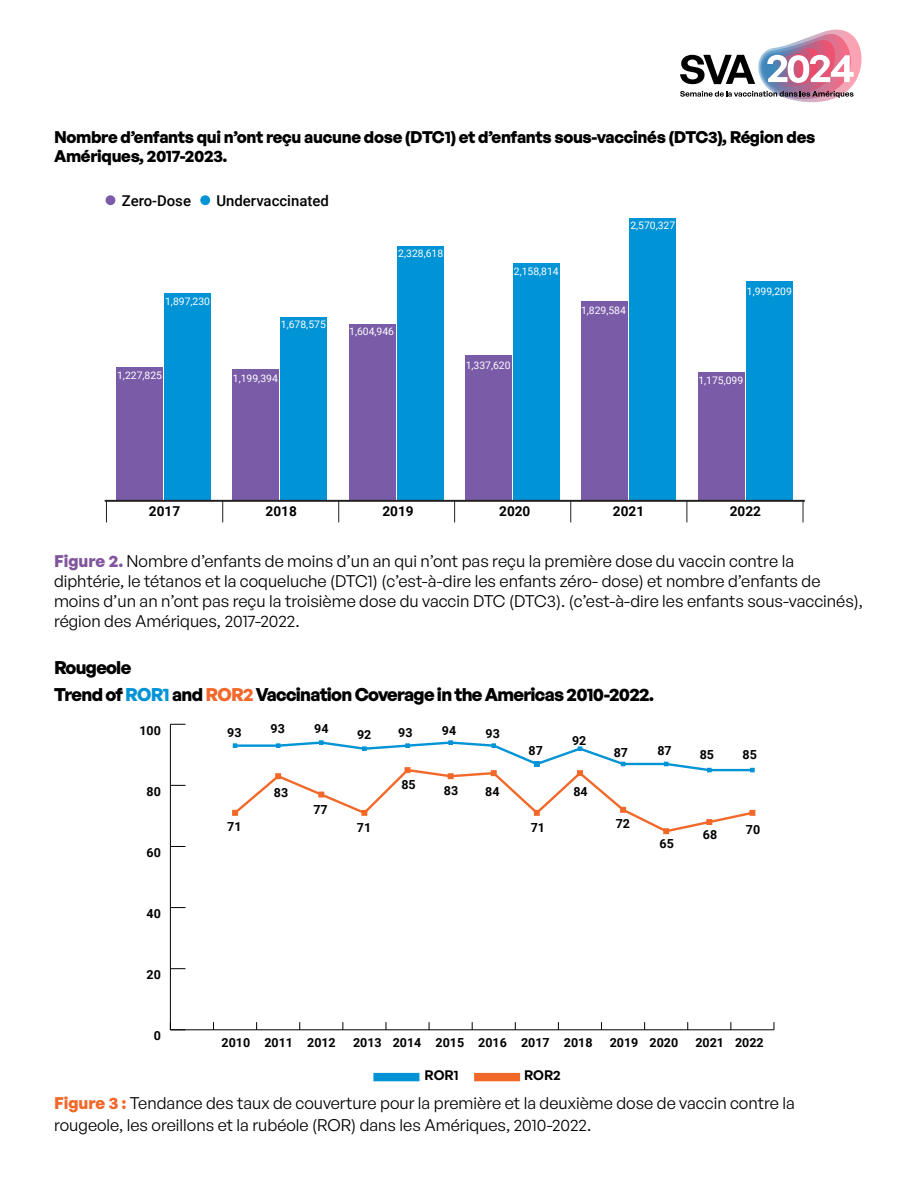
<style>
.page{position:relative;width:918px;height:1188px;background:#fff}
.page>*{position:absolute;margin:0;border:0;box-sizing:border-box;transform-origin:0 0}
.t1{font:700 18px/27px "General Sans";letter-spacing:-.04em;color:#000}
.t2{font:16.5px/19.8px "General Sans";color:#000}
.t3{font:700 16.5px/19.8px "General Sans";letter-spacing:-.02em;color:#000}
.t4{font:500 14.85px "Roboto";color:#000}
.t5{font:700 13.65px "Roboto";color:#010101}
.t6{font:600 13.5px "General Sans";color:#000}
.t7{font:700 12.45px "Roboto";color:#010101}
.t8{font:700 12.45px "Roboto";color:#000}
.t9{font:10.35px "Roboto";color:#fff}
.s1{font-weight:700;color:#80559d}
.s2{color:#0093d5}
.s3{color:#f2682a}
.s4{font-weight:700;color:#f2682a}
</style>
<div class="page">
<div style="left:117px;top:367px;width:46px;height:134px;background:#7a5ba7"></div>
<div style="left:165px;top:294px;width:46px;height:207px;background:#0093d5"></div>
<div style="left:232px;top:369px;width:47px;height:132px;background:#7a5ba7"></div>
<div style="left:281px;top:317px;width:46px;height:184px;background:#0093d5"></div>
<div style="left:349px;top:324px;width:46px;height:177px;background:#7a5ba7"></div>
<div style="left:397px;top:246px;width:46px;height:255px;background:#0093d5"></div>
<div style="left:465px;top:355px;width:46px;height:146px;background:#7a5ba7"></div>
<div style="left:513px;top:263px;width:47px;height:238px;background:#0093d5"></div>
<div style="left:581px;top:301px;width:46px;height:200px;background:#7a5ba7"></div>
<div style="left:629px;top:219px;width:46px;height:282px;background:#0093d5"></div>
<div style="left:698px;top:372px;width:46px;height:129px;background:#7a5ba7"></div>
<div style="left:746px;top:281px;width:47px;height:220px;background:#0093d5"></div>
<div style="left:106px;top:195px;width:9px;height:10px;background:#7a5ba7;border-radius:50%"></div>
<div style="left:200px;top:195px;width:10px;height:10px;background:#0093d5;border-radius:50%"></div>
<hr style="left:105px;top:500px;width:700px;height:2px;background:#231f20">
<svg style="left:106px;top:502px;width:1px;height:20px"></svg>
<svg style="left:222px;top:502px;width:1px;height:20px"></svg>
<svg style="left:338px;top:502px;width:1px;height:20px"></svg>
<svg style="left:454px;top:502px;width:1px;height:20px"></svg>
<svg style="left:570px;top:502px;width:1px;height:20px"></svg>
<svg style="left:687px;top:501px;width:1px;height:21px"></svg>
<svg style="left:803px;top:501px;width:1px;height:21px"></svg>
<hr style="left:170px;top:1030px;width:604px;height:1px;background:#000">
<hr style="left:170px;top:724px;width:1px;height:306px;background:#000">
<svg style="left:170px;top:1029px;width:15px;height:2px"></svg>
<svg style="left:170px;top:968px;width:15px;height:1px"></svg>
<svg style="left:171px;top:907px;width:14px;height:1px"></svg>
<svg style="left:171px;top:846px;width:14px;height:1px"></svg>
<svg style="left:170px;top:785px;width:15px;height:1px"></svg>
<svg style="left:170px;top:724px;width:15px;height:1px"></svg>
<svg style="left:232px;top:740px;width:523px;height:94px"></svg>
<div style="left:375px;top:1074px;width:43px;height:6px;background:#0093d5"></div>
<div style="left:373px;top:1073px;width:46px;height:8px;border:2px solid #0093d5"></div>
<div style="left:475px;top:1074px;width:44px;height:6px;background:#f26829"></div>
<div style="left:474px;top:1073px;width:46px;height:8px;border:2px solid #f26829"></div>
<svg style="left:680px;top:29px;width:182px;height:74px"></svg>
<p class="t3" style="left:54px;top:126px;width:763px">Nombre d’enfants qui n’ont reçu aucune dose (DTC1) et d’enfants sous-vaccinés (DTC3), Région des<br>Amériques, 2017-2023.</p>
<p class="t4" style="left:122px;top:190px;width:71px">Zero-Dose</p>
<p class="t4" style="left:217px;top:190px;width:114px">Undervaccinated</p>
<p class="t9" style="left:165px;top:294px;width:46px">1,897,230</p>
<p class="t9" style="left:117px;top:368px;width:46px">1,227,825</p>
<p class="t9" style="left:281px;top:317px;width:46px">1,678,575</p>
<p class="t9" style="left:233px;top:371px;width:46px">1,199,394</p>
<p class="t9" style="left:398px;top:246px;width:46px">2,328,618</p>
<p class="t9" style="left:349px;top:324px;width:46px">1,604,946</p>
<p class="t9" style="left:514px;top:265px;width:46px">2,158,814</p>
<p class="t9" style="left:466px;top:358px;width:46px">1,337,620</p>
<p class="t9" style="left:630px;top:218px;width:46px">2,570,327</p>
<p class="t9" style="left:581px;top:303px;width:46px">1,829,584</p>
<p class="t9" style="left:747px;top:284px;width:46px">1,999,209</p>
<p class="t9" style="left:698px;top:373px;width:46px">1,175,099</p>
<p class="t5" style="left:149px;top:502px;width:33px">2017</p>
<p class="t5" style="left:266px;top:502px;width:33px">2018</p>
<p class="t5" style="left:382px;top:502px;width:33px">2019</p>
<p class="t5" style="left:499px;top:502px;width:33px">2020</p>
<p class="t5" style="left:613px;top:502px;width:33px">2021</p>
<p class="t5" style="left:730px;top:502px;width:33px">2022</p>
<p class="t2" style="left:54px;top:551px;width:811px"><span class="s1">Figure 2.</span> Nombre d’enfants de moins d’un an qui n’ont pas reçu la première dose du vaccin contre la diphtérie, le tétanos et la coqueluche (DTC1) (c’est-à-dire les enfants zéro- dose) et nombre d’enfants de moins d’un an n’ont pas reçu la troisième dose du vaccin DTC (DTC3). (c’est-à-dire les enfants sous-vaccinés), région des Amériques, 2017-2022.</p>
<p class="t1" style="left:54px;top:653px;width:601px">Rougeole<br>Trend of <span class="s2">ROR1</span> and <span class="s3">ROR2</span> Vaccination Coverage in the Americas 2010-2022.</p>
<p class="t8" style="left:139px;top:722px;width:23px">100</p>
<p class="t8" style="left:147px;top:783px;width:16px">80</p>
<p class="t8" style="left:147px;top:844px;width:16px">60</p>
<p class="t8" style="left:147px;top:905px;width:16px">40</p>
<p class="t8" style="left:147px;top:966px;width:16px">20</p>
<p class="t8" style="left:154px;top:1027px;width:9px">0</p>
<p class="t7" style="left:227px;top:724px;width:16px">93</p>
<p class="t7" style="left:271px;top:720px;width:16px">93</p>
<p class="t7" style="left:314px;top:720px;width:16px">94</p>
<p class="t7" style="left:357px;top:726px;width:16px">92</p>
<p class="t7" style="left:398px;top:724px;width:16px">93</p>
<p class="t7" style="left:442px;top:721px;width:16px">94</p>
<p class="t7" style="left:486px;top:725px;width:16px">93</p>
<p class="t7" style="left:529px;top:742px;width:16px">87</p>
<p class="t7" style="left:572px;top:731px;width:16px">92</p>
<p class="t7" style="left:614px;top:744px;width:16px">87</p>
<p class="t7" style="left:657px;top:742px;width:16px">87</p>
<p class="t7" style="left:700px;top:746px;width:16px">85</p>
<p class="t7" style="left:743px;top:746px;width:16px">85</p>
<p class="t7" style="left:274px;top:784px;width:16px">83</p>
<p class="t7" style="left:401px;top:776px;width:16px">85</p>
<p class="t7" style="left:444px;top:782px;width:16px">83</p>
<p class="t7" style="left:485px;top:783px;width:16px">84</p>
<p class="t7" style="left:573px;top:783px;width:16px">84</p>
<p class="t7" style="left:313px;top:801px;width:16px">77</p>
<p class="t7" style="left:227px;top:818px;width:16px">71</p>
<p class="t7" style="left:357px;top:819px;width:16px">71</p>
<p class="t7" style="left:531px;top:819px;width:16px">71</p>
<p class="t7" style="left:616px;top:815px;width:16px">72</p>
<p class="t7" style="left:660px;top:835px;width:16px">65</p>
<p class="t7" style="left:703px;top:826px;width:16px">68</p>
<p class="t7" style="left:746px;top:820px;width:16px">70</p>
<p class="t7" style="left:222px;top:1034px;width:116px">2010 2011 2012</p>
<p class="t7" style="left:353px;top:1034px;width:241px">2013 2014 2015 2016 2017 2018</p>
<p class="t7" style="left:610px;top:1034px;width:70px">2019 2020</p>
<p class="t7" style="left:695px;top:1034px;width:70px">2021 2022</p>
<p class="t7" style="left:424px;top:1068px;width:38px">MMR1</p>
<p class="t7" style="left:525px;top:1068px;width:38px">MMR2</p>
<p class="t6" style="left:424px;top:1067px;width:36px">ROR1</p>
<p class="t6" style="left:524px;top:1067px;width:38px">ROR2</p>
<p class="t2" style="left:54px;top:1092px;width:742px;line-height:21.6px"><span class="s4">Figure 3 :</span> Tendance des taux de couverture pour la première et la deuxième dose de vaccin contre la rougeole, les oreillons et la rubéole (ROR) dans les Amériques, 2010-2022.</p>
</div>
